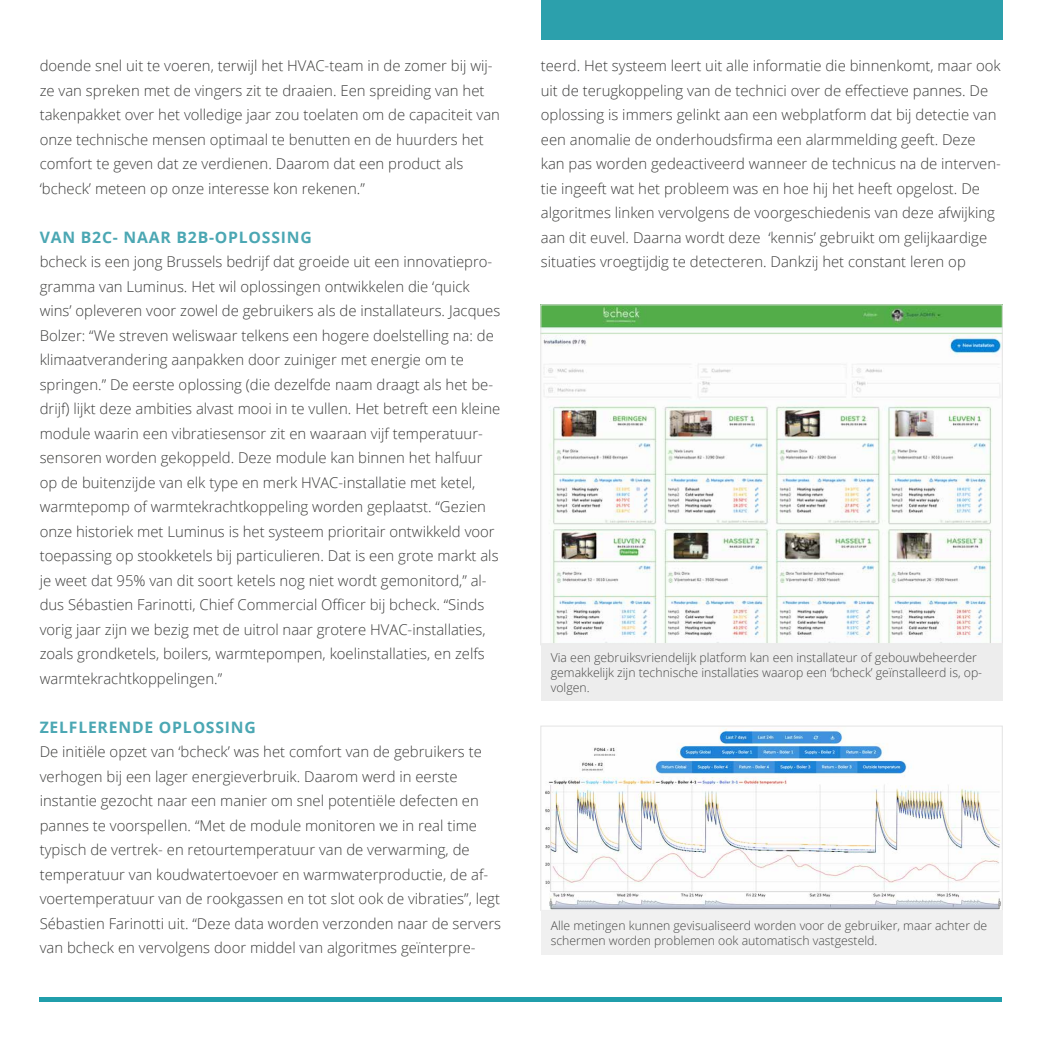
<style>
.page{position:relative;width:1042px;height:1042px;background:#fff}
.page>*{position:absolute;margin:0;border:0;box-sizing:border-box;transform-origin:0 0}
.t1{font:700 15.75px "Open Sans";letter-spacing:.05em;color:#4ba7b3}
.t2{font:300 14.88px/24.5px "Open Sans";color:#3c3c3b}
.t3{font:300 12.25px/14.7px "Open Sans";color:#3c3c3b}
</style>
<div class="page">
<div style="left:40px;top:997px;width:962px;height:5px;background:#209eab"></div>
<div style="left:541px;top:0;width:461px;height:40px;background:#2ca0ac"></div>
<img style="left:545px;top:728px;width:455px;height:180px">
<div style="left:540px;top:726px;width:462px;height:184px;border:1px solid #e3e3e3"></div>
<div style="left:541px;top:910px;width:461px;height:45px;background:#f0f0f0"></div>
<img style="left:542px;top:307px;width:458px;height:336px">
<div style="left:541px;top:644px;width:461px;height:57px;background:#ededed"></div>
<p class="t2" style="left:40px;top:53px;width:462px">doende snel uit te voeren, terwijl het HVAC-team in de zomer bij wij&shy;ze van spreken met de vingers zit te draaien. Een spreiding van het takenpakket over het volledige jaar zou toelaten om de capaciteit van onze technische mensen optimaal te benutten en de huurders het comfort te geven dat ze verdienen. Daarom dat een product als ‘bcheck’ meteen op onze interesse kon rekenen.”</p>
<p class="t1" style="left:40px;top:226px;width:274px">VAN B2C- NAAR B2B-OPLOSSING</p>
<p class="t2" style="left:40px;top:249px;width:462px">bcheck is een jong Brussels bedrijf dat groeide uit een innovatiepro&shy;gramma van Luminus. Het wil oplossingen ontwikkelen die ‘quick wins’ opleveren voor zowel de gebruikers als de installateurs. Jacques Bolzer: “We streven weliswaar telkens een hogere doelstelling na: de klimaatverandering aanpakken door zuiniger met energie om te springen.” De eerste oplossing (die dezelfde naam draagt als het be&shy;drijf) lijkt deze ambities alvast mooi in te vullen. Het betreft een kleine module waarin een vibratiesensor zit en waaraan vijf temperatuur&shy;sensoren worden gekoppeld. Deze module kan binnen het halfuur op de buitenzijde van elk type en merk HVAC-installatie met ketel, warmtepomp of warmtekrachtkoppeling worden geplaatst. “Gezien onze historiek met Luminus is het systeem prioritair ontwikkeld voor toepassing op stookketels bij particulieren. Dat is een grote markt als je weet dat 95% van dit soort ketels nog niet wordt gemonitord,” al&shy;dus Sébastien Farinotti, Chief Commercial Officer bij bcheck. “Sinds vorig jaar zijn we bezig met de uitrol naar grotere HVAC-installaties, zoals grondketels, boilers, warmtepompen, koelinstallaties, en zelfs warmtekrachtkoppelingen.”</p>
<p class="t1" style="left:40px;top:716px;width:218px">ZELFLERENDE OPLOSSING</p>
<p class="t2" style="left:40px;top:739px;width:463px">De initiële opzet van ‘bcheck’ was het comfort van de gebruikers te verhogen bij een lager energieverbruik. Daarom werd in eerste instantie gezocht naar een manier om snel potentiële defecten en pannes te voorspellen. “Met de module monitoren we in real time typisch de vertrek- en retourtemperatuur van de verwarming, de temperatuur van koudwatertoevoer en warmwaterproductie, de af&shy;voertemperatuur van de rookgassen en tot slot ook de vibraties”, legt Sébastien Farinotti uit. “Deze data worden verzonden naar de servers van bcheck en vervolgens door middel van algoritmes geïnterpre-</p>
<p class="t2" style="left:541px;top:53px;width:461px">teerd. Het systeem leert uit alle informatie die binnenkomt, maar ook uit de terugkoppeling van de technici over de effectieve pannes. De oplossing is immers gelinkt aan een webplatform dat bij detectie van een anomalie de onderhoudsfirma een alarmmelding geeft. Deze kan pas worden gedeactiveerd wanneer de technicus na de interven&shy;tie ingeeft wat het probleem was en hoe hij het heeft opgelost. De algoritmes linken vervolgens de voorgeschiedenis van deze afwijking aan dit euvel. Daarna wordt deze ‘kennis’ gebruikt om gelijkaardige situaties vroegtijdig te detecteren. Dankzij het constant leren op</p>
<p class="t3" style="left:551px;top:650px;width:433px">Via een gebruiksvriendelijk platform kan een installateur of gebouwbeheerder gemakkelijk zijn technische installaties waarop een ‘bcheck’ geïnstalleerd is, op&shy;volgen.</p>
<p class="t3" style="left:551px;top:918px;width:438px">Alle metingen kunnen gevisualiseerd worden voor de gebruiker, maar achter de schermen worden problemen ook automatisch vastgesteld.</p>
</div>
